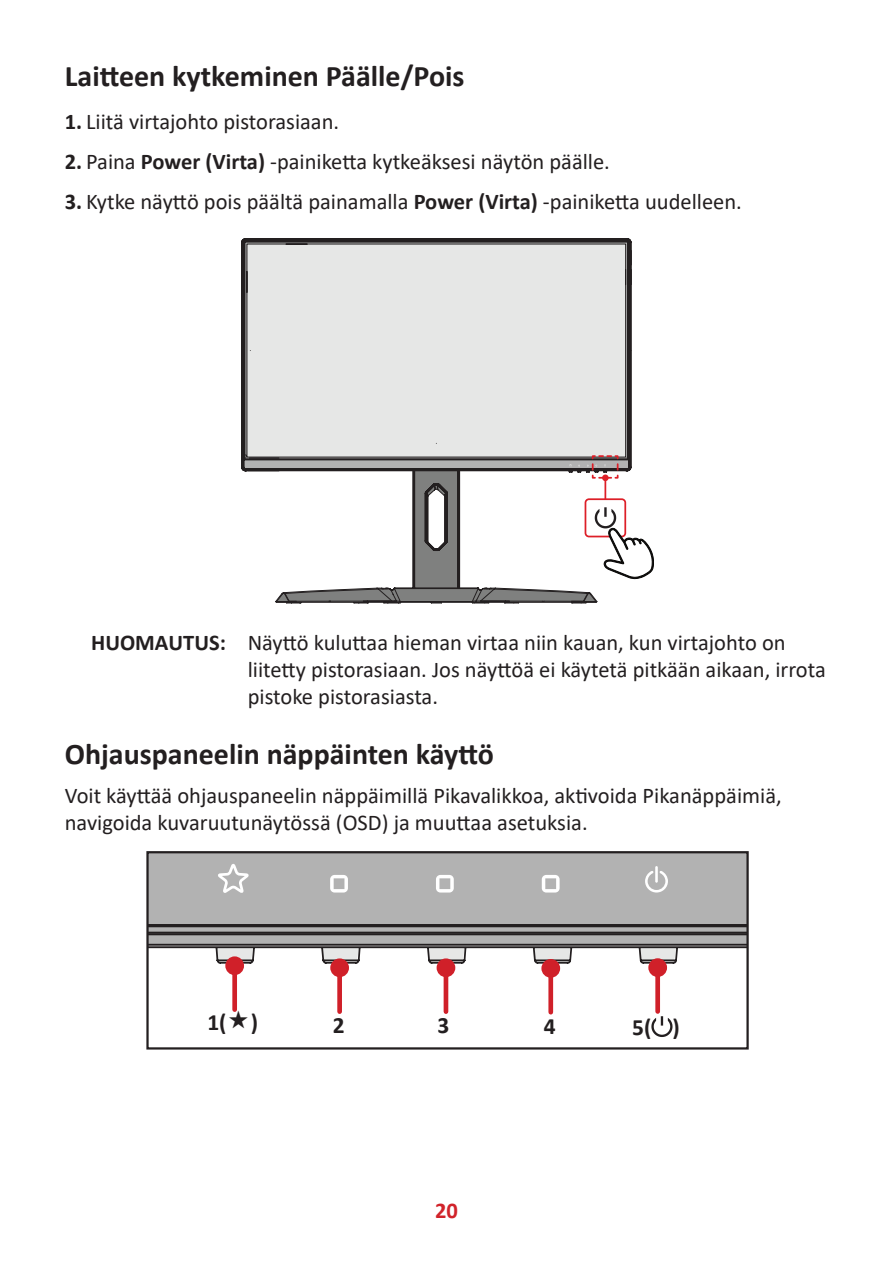
<style>
.page{position:relative;width:893px;height:1263px;background:#fff}
.page>*{position:absolute;margin:0;border:0;box-sizing:border-box;transform-origin:0 0}
.t1{font:700 30px "Calibri";color:#231f20}
.t2{font:700 23.4px "Calibri";color:#231f20}
.t3{font:22.5px/27px "Calibri";color:#231f20}
.t4{font:700 22.5px "Calibri";color:#d1232a}
.s1{font-weight:700}
</style>
<div class="page">
<svg style="left:241px;top:239px;width:390px;height:233px;background:#dadbda"></svg>
<svg style="left:275px;top:454px;width:379px;height:149px"></svg>
<svg style="left:149px;top:854px;width:597px;height:176px"></svg>
<svg style="left:645px;top:871px;width:23px;height:21px"></svg>
<hr style="left:655px;top:866px;width:3px;height:17px;background:#fff">
<svg style="left:330px;top:875px;width:18px;height:17px"></svg>
<svg style="left:542px;top:875px;width:18px;height:17px"></svg>
<svg style="left:436px;top:875px;width:18px;height:17px"></svg>
<svg style="left:218px;top:864px;width:31px;height:29px"></svg>
<div style="left:146px;top:851px;width:603px;height:198px;border:2px solid #231f20"></div>
<div style="left:655px;top:968px;width:5px;height:43px;background:#d02029"></div>
<div style="left:648px;top:958px;width:19px;height:19px;background:#d02029;border-radius:50%"></div>
<svg style="left:651px;top:1016px;width:21px;height:21px"></svg>
<svg style="left:148px;top:945px;width:422px;height:103px"></svg>
<h1 class="t1" style="left:65px;top:55px;width:401px">Laitteen kytkeminen Päälle/Pois</h1>
<p class="t3" style="left:65px;top:108px;width:276px"><span class="s1">1.</span> Liitä virtajohto pistorasiaan.</p>
<p class="t3" style="left:65px;top:147px;width:547px"><span class="s1">2.</span> Paina <span class="s1">Power (Virta)</span> -painiketta kytkeäksesi näytön päälle.</p>
<p class="t3" style="left:65px;top:187px;width:679px"><span class="s1">3.</span> Kytke näyttö pois päältä painamalla <span class="s1">Power (Virta)</span> -painiketta uudelleen.</p>
<p class="t3" style="left:248px;top:628px;width:580px;text-indent:-156px"><span class="s1">HUOMAUTUS:</span> Näyttö kuluttaa hieman virtaa niin kauan, kun virtajohto on liitetty pistorasiaan. Jos näyttöä ei käytetä pitkään aikaan, irrota pistoke pistorasiasta.</p>
<h1 class="t1" style="left:65px;top:733px;width:431px">Ohjauspaneelin näppäinten käyttö</h1>
<p class="t3" style="left:65px;top:781px;width:718px">Voit käyttää ohjauspaneelin näppäimillä Pikavalikkoa, aktivoida Pikanäppäimiä, navigoida kuvaruutunäytössä (OSD) ja muuttaa asetuksia.</p>
<p class="t2" style="left:207px;top:1005px;width:52px">1( )</p>
<p class="t2" style="left:333px;top:1008px;width:13px">2</p>
<p class="t2" style="left:437px;top:1008px;width:13px">3</p>
<p class="t2" style="left:544px;top:1010px;width:13px">4</p>
<p class="t2" style="left:632px;top:1010px;width:49px">5( )</p>
<p class="t4" style="left:435px;top:1194px;width:24px">20</p>
</div>
